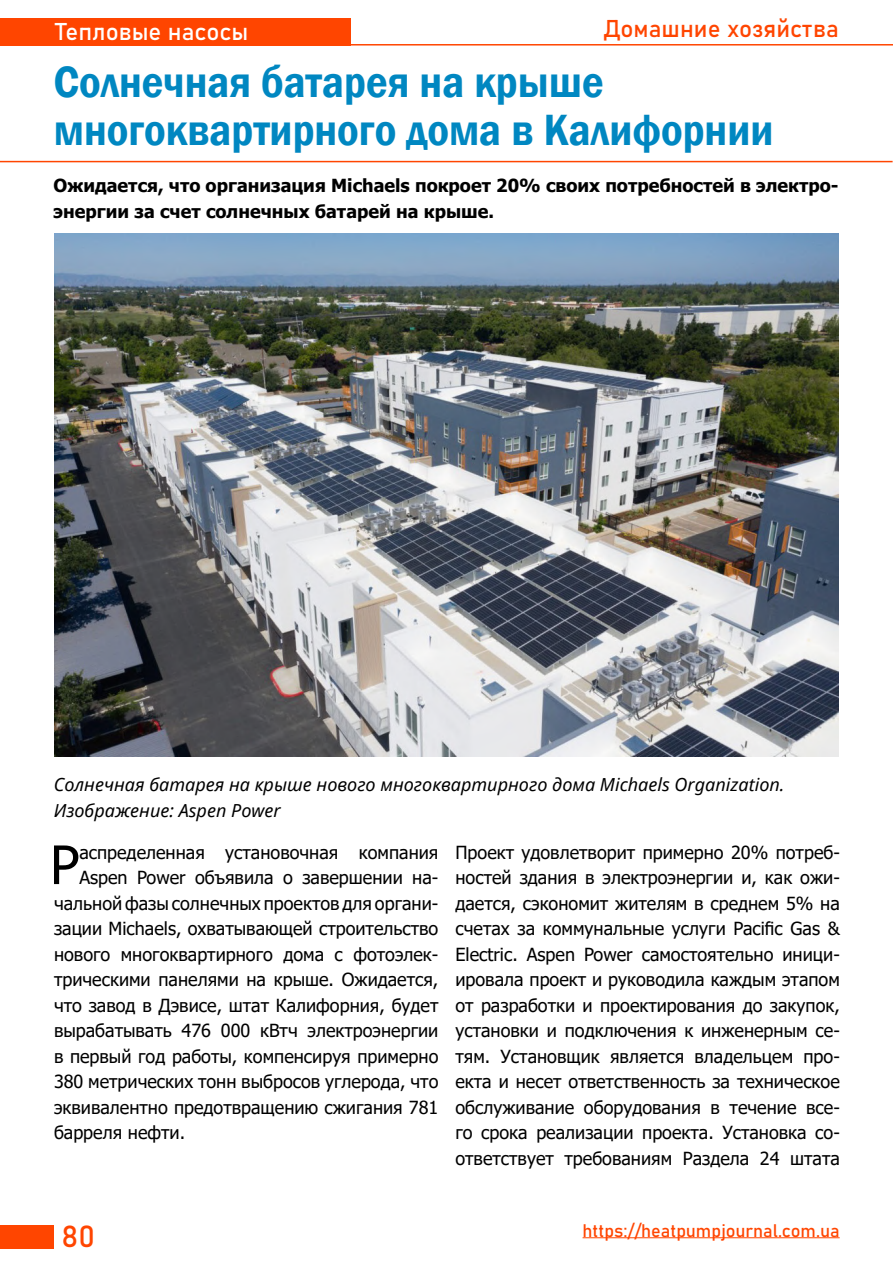
<style>
.page{position:relative;width:893px;height:1263px;background:#fff}
.page>*{position:absolute;margin:0;border:0;box-sizing:border-box;transform-origin:0 0}
.t1{font:53.1px "Tahoma";color:#000}
.t2{font:600 45px/48px "Franklin Gothic";color:#0087c1;scale:.9 1}
.t3{font:30px "Bahnschrift";color:#ff4500}
.t4{font:24px "Bahnschrift";color:#ff4500}
.t5{font:24px "Bahnschrift";color:#fff}
.t6{font:18px/25.5px "Tahoma";color:#000;text-align:justify}
.t7{font:700 18px/25.5px "Tahoma";color:#000}
.t8{font:italic 18px/25.5px "Noto Sans";color:#000}
.t9{font:18px "Bahnschrift";color:#ff4500}
</style>
<div class="page">
<div style="left:0;top:1225px;width:54px;height:24px;background:#ff4500"></div>
<div style="left:0;top:18px;width:351px;height:27px;background:#ff4500"></div>
<hr style="left:347px;top:44px;width:546px;height:2px;background:#ff4500">
<hr style="left:583px;top:1237px;width:257px;height:1px;background:#ff4500">
<hr style="left:0;top:161px;width:893px;height:1px;background:#ff4500">
<img style="left:54px;top:233px;width:785px;height:523px">
<h3 class="t5" style="left:55px;top:13px;width:195px">Тепловые насосы</h3>
<h3 class="t4" style="left:603px;top:10px;width:237px">Домашние хозяйства</h3>
<h2 class="t2" style="left:54px;top:58px;width:801px">Солнечная батарея на крыше многоквартирного дома в Калифорнии</h2>
<p class="t7" style="left:54px;top:173px;width:786px">Ожидается, что организация Michaels покроет 20% своих потребностей в электро&shy;энергии за счет солнечных батарей на крыше.</p>
<p class="t8" style="left:54px;top:771px;width:732px">Солнечная батарея на крыше нового многоквартирного дома Michaels Organization.<br>Изображение: Aspen Power</p>
<h1 class="t1" style="left:50px;top:829px;width:31px">Р</h1>
<p class="t6" style="left:79px;top:840px;width:361px">аспределенная установочная компания</p>
<p class="t6" style="left:455px;top:840px;width:386px">Проект удовлетворит примерно 20% потреб&shy;ностей здания в электроэнергии и, как ожи&shy;дается, сэкономит жителям в среднем 5% на счетах за коммунальные услуги Pacific Gas &amp; Electric. Aspen Power самостоятельно иници&shy;ировала проект и руководила каждым этапом от разработки и проектирования до закупок, установки и подключения к инженерным се&shy;тям. Установщик является владельцем про&shy;екта и несет ответственность за техническое обслуживание оборудования в течение все&shy;го срока реализации проекта. Установка со&shy;ответствует требованиям Раздела 24 штата</p>
<p class="t6" style="left:79px;top:866px;width:361px">Aspen Power объявила о завершении на-</p>
<p class="t6" style="left:54px;top:891px;width:386px">чальной фазы солнечных проектов для органи-</p>
<p class="t6" style="left:54px;top:917px;width:386px">зации Michaels, охватывающей строительство</p>
<p class="t6" style="left:54px;top:942px;width:386px">нового многоквартирного дома с фотоэлек-</p>
<p class="t6" style="left:54px;top:968px;width:386px">трическими панелями на крыше. Ожидается,</p>
<p class="t6" style="left:54px;top:993px;width:386px">что завод в Дэвисе, штат Калифорния, будет</p>
<p class="t6" style="left:54px;top:1019px;width:386px">вырабатывать 476 000 кВтч электроэнергии</p>
<p class="t6" style="left:54px;top:1044px;width:386px">в первый год работы, компенсируя примерно</p>
<p class="t6" style="left:54px;top:1070px;width:386px">380 метрических тонн выбросов углерода, что</p>
<p class="t6" style="left:54px;top:1095px;width:386px">эквивалентно предотвращению сжигания 781</p>
<p class="t6" style="left:54px;top:1121px;width:133px">барреля нефти.</p>
<h3 class="t3" style="left:62px;top:1213px;width:35px">80</h3>
<p class="t9" style="left:583px;top:1217px;width:259px">https://heatpumpjournal.com.ua</p>
</div>
